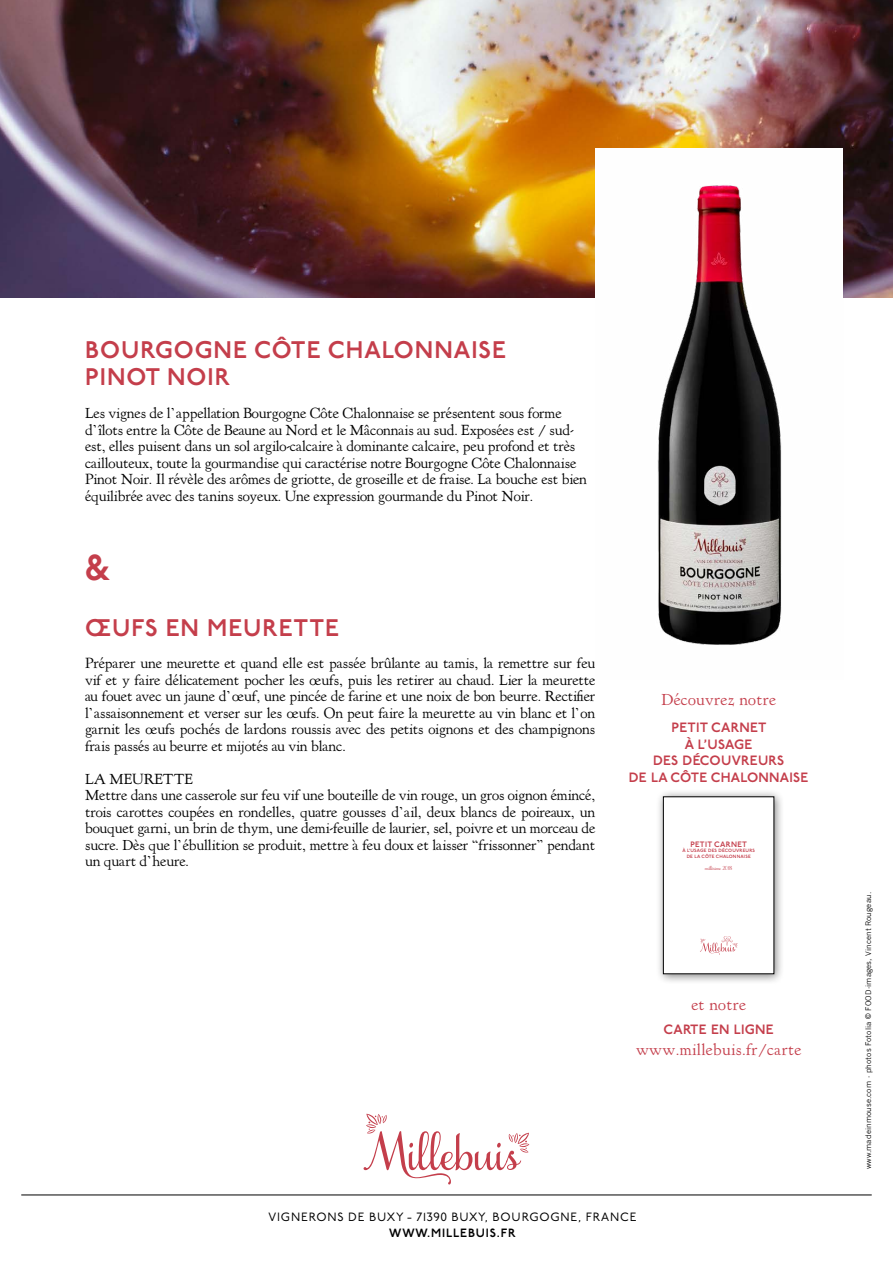
<style>
.page{position:relative;width:893px;height:1263px;background:#fff}
.page>*{position:absolute;margin:0;border:0;box-sizing:border-box;transform-origin:0 0}
.t1{font:600 36px "P22 Underground";color:#c43e4b}
.t2{font:600 24px/27px "P22 Underground";letter-spacing:.04em;color:#c43e4b}
.t3{font:16.5px "LTC Kennerley";letter-spacing:.02em;color:#c43e4b}
.t4{font:15px/16.5px "LTC Kennerley";letter-spacing:-.01em;color:#000}
.t5{font:600 13.5px/16.5px "P22 Underground";letter-spacing:.02em;color:#c43e4b;text-align:center}
.t6{font:12px "P22 Underground";letter-spacing:.07em;color:#000}
.t7{font:600 12px "P22 Underground";letter-spacing:.07em;color:#000}
.t8{font:600 7.8px "P22 Underground";letter-spacing:.04em;color:#c43e4b}
.t9{font:7.5px "News Gothic";letter-spacing:.02em;color:#000}
.t10{font:6.3px "Samantha Upright PRO";color:#c43e4b}
.t11{font:600 4.65px/5.6px "P22 Underground";letter-spacing:.04em;color:#c43e4b;text-align:center}
</style>
<div class="page">
<hr style="left:21px;top:1194px;width:851px;height:1px;background:#000">
<svg style="left:364px;top:1114px;width:165px;height:70px"></svg>
<img style="left:0;top:0;width:893px;height:298px">
<img style="left:595px;top:149px;width:248px;height:496px">
<div style="left:656px;top:789px;width:129px;height:195px;background:#000;opacity:.5"></div>
<div style="left:663px;top:797px;width:111px;height:177px;background:#fff"></div>
<svg style="left:700px;top:936px;width:37px;height:19px"></svg>
<div style="left:663px;top:797px;width:111px;height:177px;border:1px solid #000"></div>
<h2 class="t2" style="left:85px;top:337px;width:422px">BOURGOGNE CÔTE CHALONNAISE<br>PINOT NOIR</h2>
<p class="t4" style="left:85px;top:404px;width:503px">Les vignes de l’appellation Bourgogne Côte Chalonnaise se présentent sous forme d’îlots entre la Côte de Beaune au Nord et le Mâconnais au sud. Exposées est / sud&shy;est, elles puisent dans un sol argilo-calcaire à dominante calcaire, peu profond et très caillouteux, toute la gourmandise qui caractérise notre Bourgogne Côte Chalonnaise Pinot Noir. Il révèle des arômes de griotte, de groseille et de fraise. La bouche est bien équilibrée avec des tanins soyeux. Une expression gourmande du Pinot Noir.</p>
<h1 class="t1" style="left:85px;top:547px;width:26px">&amp;</h1>
<h2 class="t2" style="left:85px;top:615px;width:255px">ŒUFS EN MEURETTE</h2>
<p class="t4" style="left:85px;top:654px;width:512px;text-align:justify">Préparer une meurette et quand elle est passée brûlante au tamis, la remettre sur feu vif et y faire délicatement pocher les œufs, puis les retirer au chaud. Lier la meurette au fouet avec un jaune d’œuf, une pincée de farine et une noix de bon beurre. Rectifier l’assaisonnement et verser sur les œufs. On peut faire la meurette au vin blanc et l’on garnit les œufs pochés de lardons roussis avec des petits oignons et des champignons frais passés au beurre et mijotés au vin blanc.</p>
<p class="t4" style="left:85px;top:770px;width:512px">LA MEURETTE<br>Mettre dans une casserole sur feu vif une bouteille de vin rouge, un gros oignon émincé, trois carottes coupées en rondelles, quatre gousses d’ail, deux blancs de poireaux, un bouquet garni, un brin de thym, une demi-feuille de laurier, sel, poivre et un morceau de sucre. Dès que l’ébullition se produit, mettre à feu doux et laisser “frissonner” pendant un quart d’heure.</p>
<p class="t3" style="left:661px;top:689px;width:116px">Découvrez notre</p>
<p class="t5" style="left:629px;top:720px;width:181px">PETIT CARNET<br>À L’USAGE<br>DES DÉCOUVREURS<br>DE LA CÔTE CHALONNAISE</p>
<p class="t8" style="left:690px;top:840px;width:58px">PETIT CARNET</p>
<p class="t11" style="left:682px;top:848px;width:74px">À L’USAGE DES DÉCOUVREURS<br>DE LA CÔTE CHALONNAISE</p>
<p class="t10" style="left:705px;top:864px;width:28px">millésime 2018</p>
<p class="t3" style="left:691px;top:993px;width:56px">et notre</p>
<p class="t5" style="left:663px;top:1021px;width:112px">CARTE EN LIGNE</p>
<p class="t3" style="left:636px;top:1038px;width:167px">www.millebuis.fr/carte</p>
<p class="t6" style="left:268px;top:1210px;width:369px">VIGNERONS DE BUXY - 71390 BUXY, BOURGOGNE, FRANCE</p>
<p class="t7" style="left:389px;top:1226px;width:128px">WWW.MILLEBUIS.FR</p>
<p class="t9" style="left:864px;top:1169px;width:279px;rotate:-90deg">www.madeinmouse.com - photos Fotolia © FOOD-images, Vincent Rougeau.</p>
</div>
